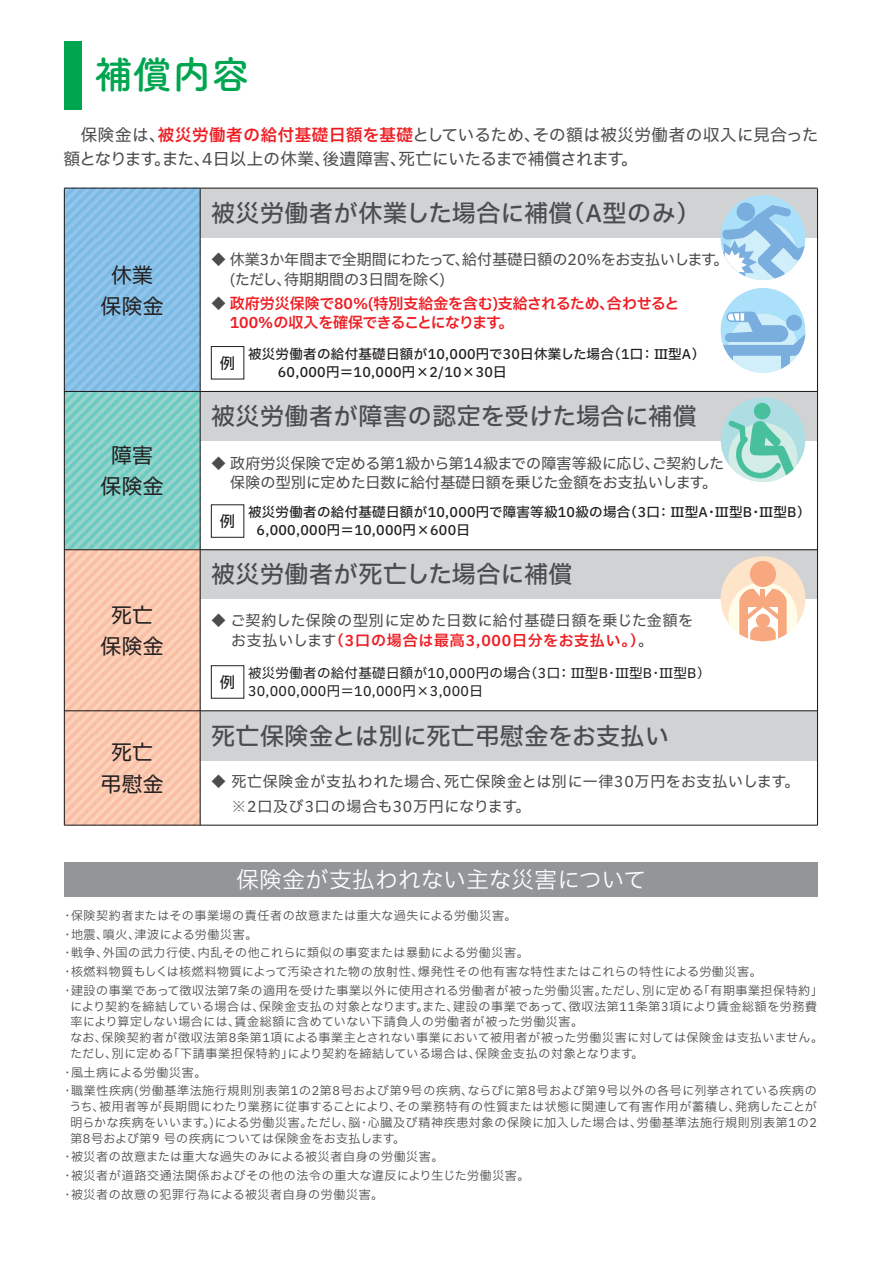
<style>
.page{position:relative;width:881px;height:1263px;background:#fff}
.page>*{position:absolute;margin:0;border:0;box-sizing:border-box;transform-origin:0 0}
.t1{font:700 39px "Tsuku A Rd Gothic";color:#00a54f}
.t2{font:24px "IBM Plex Sans JP Medm";letter-spacing:.02em;color:#4b4c4d}
.t3{font:22.5px "IBM Plex Sans JP";letter-spacing:.015em;color:#fff}
.t4{font:20.85px/31.2px "IBM Plex Sans JP Text";letter-spacing:.02em;color:#231f20;text-align:center}
.t5{font:16.5px/24px "IBM Plex Sans JP Text";letter-spacing:.015em;color:#4b4c4d}
.t6{font:15.3px "IBM Plex Sans JP Medm";color:#231f20}
.t7{font:15px/19.5px "IBM Plex Sans JP Text";letter-spacing:-.01em;color:#4b4c4d}
.t8{font:15px/24.3px "IBM Plex Sans JP Text";letter-spacing:.05em;color:#4b4c4d}
.t9{font:15px/19.5px "IBM Plex Sans JP Sm Bld";letter-spacing:-.02em;color:#ee1d23}
.t10{font:15px/19.5px "IBM Plex Sans JP Text";letter-spacing:.01em;color:#4b4c4d}
.t11{font:15px "IBM Plex Sans JP Sm Bld";letter-spacing:.05em;color:#ee1d23}
.t12{font:15px "IBM Plex Sans JP Text";letter-spacing:.03em;color:#4b4c4d}
.t13{font:13.5px/18px "IBM Plex Sans JP Medm";letter-spacing:.02em;color:#231f20}
.t14{font:13.5px/18px "IBM Plex Sans JP Text";letter-spacing:.02em;color:#231f20}
.t15{font:12px/18.8px "IBM Plex Sans JP";letter-spacing:.05em;color:#4b4c4d}
.s1{font-family:"IBM Plex Sans JP Sm Bld";color:#ee1d23}
.s2{font-family:"IBM Plex Sans JP Text";color:#4b4c4d}
.s3{font-family:"IBM Plex Sans JP Medm"}
</style>
<div class="page">
<div style="left:64px;top:862px;width:752px;height:34px;background:#939598"></div>
<div style="left:64px;top:188px;width:136px;height:203px;background:#87c0e7"></div>
<svg style="left:65px;top:392px;width:134px;height:157px;background:#80cfc6"></svg>
<div style="left:64px;top:550px;width:136px;height:275px;background:#fbc8af"></div>
<hr style="left:64px;top:189px;width:1px;height:636px;background:#231f20">
<div style="left:211px;top:346px;width:33px;height:33px;border:1px solid #231f20"></div>
<div style="left:211px;top:665px;width:33px;height:33px;border:1px solid #231f20"></div>
<hr style="left:64px;top:825px;width:753px;height:1px;background:#231f20">
<div style="left:200px;top:188px;width:616px;height:50px;background:#d1d2d4"></div>
<div style="left:200px;top:391px;width:616px;height:49px;background:#d1d2d4"></div>
<div style="left:200px;top:549px;width:616px;height:50px;background:#d1d2d4"></div>
<div style="left:200px;top:711px;width:616px;height:49px;background:#d1d2d4"></div>
<hr style="left:64px;top:188px;width:753px;height:1px;background:#231f20">
<hr style="left:199px;top:189px;width:2px;height:202px;background:#231f20">
<hr style="left:199px;top:391px;width:2px;height:159px;background:#231f20">
<hr style="left:199px;top:711px;width:2px;height:114px;background:#231f20">
<hr style="left:816px;top:189px;width:1px;height:636px;background:#231f20">
<hr style="left:199px;top:550px;width:2px;height:161px;background:#231f20">
<hr style="left:64px;top:391px;width:753px;height:1px;background:#231f20">
<hr style="left:64px;top:549px;width:753px;height:1px;background:#231f20">
<hr style="left:64px;top:710px;width:753px;height:1px;background:#231f20">
<div style="left:64px;top:41px;width:17px;height:68px;background:#00a54f"></div>
<div style="left:720px;top:556px;width:85px;height:85px;background:#fee5ca;border-radius:50%"></div>
<div style="left:749px;top:561px;width:26px;height:26px;background:#f8a87e;border-radius:50%"></div>
<svg style="left:728px;top:582px;width:69px;height:59px"></svg>
<div style="left:720px;top:288px;width:85px;height:85px;background:#aae0f9;border-radius:50%"></div>
<svg style="left:720px;top:311px;width:85px;height:62px"></svg>
<div style="left:720px;top:397px;width:85px;height:85px;background:#aedee4;border-radius:50%"></div>
<div style="left:753px;top:403px;width:17px;height:16px;background:#48bf9d;border-radius:50%"></div>
<svg style="left:728px;top:420px;width:69px;height:62px"></svg>
<div style="left:720px;top:195px;width:85px;height:85px;background:#aae0f9;border-radius:50%"></div>
<svg style="left:720px;top:202px;width:85px;height:78px"></svg>
<h1 class="t1" style="left:94px;top:44px;width:157px">補償内容</h1>
<h3 class="t5" style="left:64px;top:121px;width:755px">　保険金は、<span class="s1">被災労働者の給付基礎日額を基礎</span>としているため、その額は被災労働者の収入に見合った額となります。また、4日以上の休業、後遺障害、死亡にいたるまで補償されます。</h3>
<h3 class="t4" style="left:100px;top:258px;width:65px">休業保険金</h3>
<h3 class="t4" style="left:100px;top:438px;width:65px">障害保険金</h3>
<h3 class="t4" style="left:100px;top:598px;width:65px">死亡保険金</h3>
<h3 class="t4" style="left:100px;top:736px;width:65px">死亡弔慰金</h3>
<h2 class="t2" style="left:211px;top:196px;width:490px">被災労働者が休業した場合に補償（A型のみ）</h2>
<p class="t10" style="left:211px;top:249px;width:518px">◆ 休業3か年間まで全期間にわたって、給付基礎日額の20%をお支払いします。　(ただし、待期期間の3日間を除く)</p>
<p class="t9" style="left:211px;top:292px;width:469px"><span class="s2">◆</span> 政府労災保険で80%(特別支給金を含む)支給されるため、合わせると　 100%の収入を確保できることになります。</p>
<p class="t13" style="left:278px;top:344px;width:428px;text-indent:-30px">被災労働者の給付基礎日額が10,000円で30日休業した場合（1口： Ⅲ型A）<br>60,000円＝10,000円×2/10×30日</p>
<p class="t6" style="left:220px;top:352px;width:17px">例</p>
<h2 class="t2" style="left:211px;top:398px;width:487px">被災労働者が障害の認定を受けた場合に補償</h2>
<p class="t7" style="left:211px;top:452px;width:514px">◆ 政府労災保険で定める第1級から第14級までの障害等級に応じ、ご契約した　 保険の型別に定めた日数に給付基礎日額を乗じた金額をお支払いします。</p>
<p class="t6" style="left:220px;top:510px;width:17px">例</p>
<p class="t13" style="left:256px;top:502px;width:555px;text-indent:-9px">被災労働者の給付基礎日額が10,000円で障害等級10級の場合（3口： Ⅲ型A・Ⅲ型B・Ⅲ型B）<br>6,000,000円＝10,000円×600日</p>
<h2 class="t2" style="left:211px;top:557px;width:363px">被災労働者が死亡した場合に補償</h2>
<p class="t12" style="left:211px;top:610px;width:483px">◆ ご契約した保険の型別に定めた日数に給付基礎日額を乗じた金額を</p>
<p class="t11" style="left:211px;top:629px;width:443px"><span class="s2">　 お支払いします</span>（3口の場合は最高3,000日分をお支払い。）<span class="s2">。</span></p>
<p class="t6" style="left:220px;top:671px;width:17px">例</p>
<p class="t14" style="left:248px;top:663px;width:463px">被災労働者の給付基礎日額が10,000円の場合（3口<span class="s3">：</span> Ⅲ型B・Ⅲ型B・Ⅲ型B）<br>30,000,000円＝10,000円×3,000日</p>
<h2 class="t2" style="left:211px;top:718px;width:459px">死亡保険金とは別に死亡弔慰金をお支払い</h2>
<p class="t8" style="left:211px;top:769px;width:589px">◆ 死亡保険金が支払われた場合、死亡保険金とは別に一律30万円をお支払いします。　 ※2口及び3口の場合も30万円になります。</p>
<h3 class="t3" style="left:236px;top:863px;width:411px">保険金が支払われない主な災害について</h3>
<p class="t15" style="left:61px;top:905px;width:762px">・保険契約者またはその事業場の責任者の故意または重大な過失による労働災害。<br>・地震、噴火、津波による労働災害。<br>・戦争、外国の武力行使、内乱その他これらに類似の事変または暴動による労働災害。<br>・核燃料物質もしくは核燃料物質によって汚染された物の放射性、爆発性その他有害な特性またはこれらの特性による労働災害。<br>・建設の事業であって徴収法第7条の適用を受けた事業以外に使用される労働者が被った労働災害。ただし、別に定める「有期事業担保特約」</p>
<p class="t15" style="left:70px;top:997px;width:754px;line-height:15.8px">により契約を締結している場合は、保険金支払の対象となります。また、建設の事業であって、徴収法第11条第3項により賃金総額を労務費率により算定しない場合には、賃金総額に含めていない下請負人の労働者が被った労働災害。<br>なお、保険契約者が徴収法第8条第1項による事業主とされない事業において被用者が被った労働災害に対しては保険金は支払いません。ただし、別に定める「下請事業担保特約」により契約を締結している場合は、保険金支払の対象となります。</p>
<p class="t15" style="left:61px;top:1062px;width:756px">・風土病による労働災害。<br>・職業性疾病(労働基準法施行規則別表第1の2第8号および第9号の疾病、ならびに第8号および第9号以外の各号に列挙されている疾病の</p>
<p class="t15" style="left:69px;top:1098px;width:748px;line-height:15.8px;text-align:justify">うち、被用者等が長期間にわたり業務に従事することにより、その業務特有の性質または状態に関連して有害作用が蓄積し、発病したことが明らかな疾病をいいます。)による労働災害。ただし、脳・心臓及び精神疾患対象の保険に加入した場合は、労働基準法施行規則別表第1の2第8号および第9 号の疾病については保険金をお支払します。</p>
<p class="t15" style="left:61px;top:1147px;width:469px">・被災者の故意または重大な過失のみによる被災者自身の労働災害。<br>・被災者が道路交通法関係およびその他の法令の重大な違反により生じた労働災害。・被災者の故意の犯罪行為による被災者自身の労働災害。</p>
</div>
